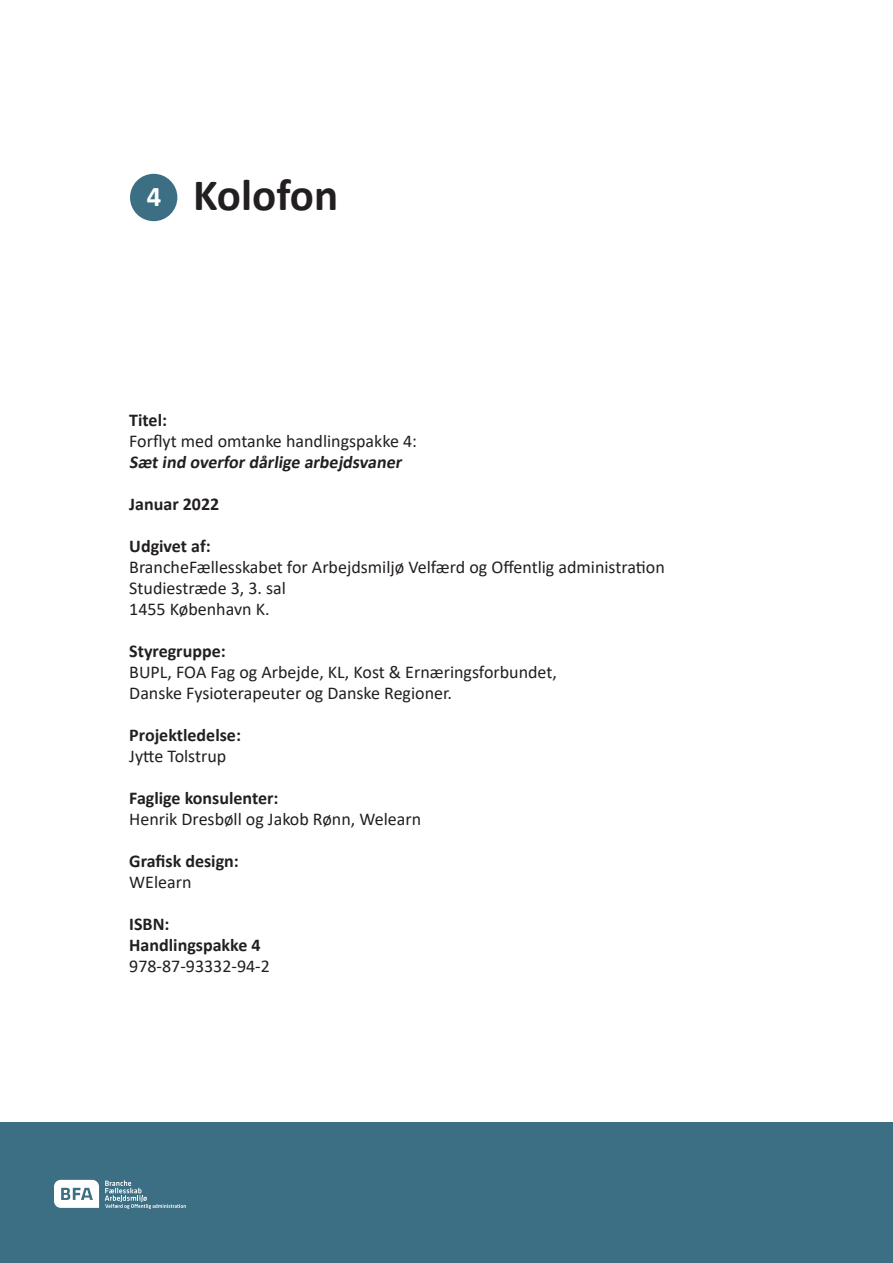
<style>
.page{position:relative;width:893px;height:1263px;background:#fff}
.page>*{position:absolute;margin:0;border:0;box-sizing:border-box;transform-origin:0 0}
.t1{font:700 45px "Calibri";color:#231f20}
.t2{font:700 28.65px "Calibri";color:#fff}
.t3{font:18px/21px "Calibri";color:#231f20}
.t4{font:700 18px/21px "Calibri";color:#231f20}
.s1{font-weight:400}
.s2{font-weight:700}
</style>
<div class="page">
<div style="left:130px;top:174px;width:47px;height:47px;background:#3d6f84;border-radius:50%"></div>
<div style="left:0;top:1123px;width:893px;height:140px;background:#3d6f84"></div>
<svg style="left:54px;top:1180px;width:45px;height:28px"></svg>
<svg style="left:105px;top:1180px;width:81px;height:29px"></svg>
<p class="t2" style="left:147px;top:176px;width:16px">4</p>
<p class="t1" style="left:193px;top:163px;width:147px">Kolofon</p>
<p class="t4" style="left:129px;top:409px;width:289px">Titel:<br><span class="s1">Forflyt med omtanke handlingspakke 4:<br></span>Sætind overfordårlige arbejdsvaner</p>
<p class="t4" style="left:129px;top:493px;width:92px">Januar 2022</p>
<p class="t4" style="left:129px;top:535px;width:83px">Udgivet af:</p>
<p class="t3" style="left:129px;top:556px;width:537px">BrancheFællesskabet for Arbejdsmiljø Velfærd og Offentlig administration</p>
<p class="t3" style="left:129px;top:577px;width:158px">Studiestræde 3, 3. sal</p>
<p class="t3" style="left:129px;top:598px;width:142px">1455 København K.</p>
<p class="t3" style="left:129px;top:640px;width:429px"><span class="s2">Styregruppe:<br></span>BUPL, FOA Fag og Arbejde, KL, Kost &amp; Ernæringsforbundet,<br>Danske Fysioterapeuter og Danske Regioner.</p>
<p class="t4" style="left:129px;top:724px;width:113px">Projektledelse:<br><span class="s1">Jytte Tolstrup</span></p>
<p class="t3" style="left:129px;top:787px;width:293px"><span class="s2">Faglige konsulenter:<br></span>Henrik Dresbøll og Jakob Rønn, Welearn</p>
<p class="t4" style="left:129px;top:850px;width:111px">Grafisk design:<br><span class="s1">WElearn</span></p>
<p class="t4" style="left:129px;top:913px;width:42px">ISBN:</p>
<p class="t4" style="left:129px;top:934px;width:133px">Handlingspakke 4</p>
<p class="t3" style="left:129px;top:955px;width:142px">978-87-93332-94-2</p>
</div>
